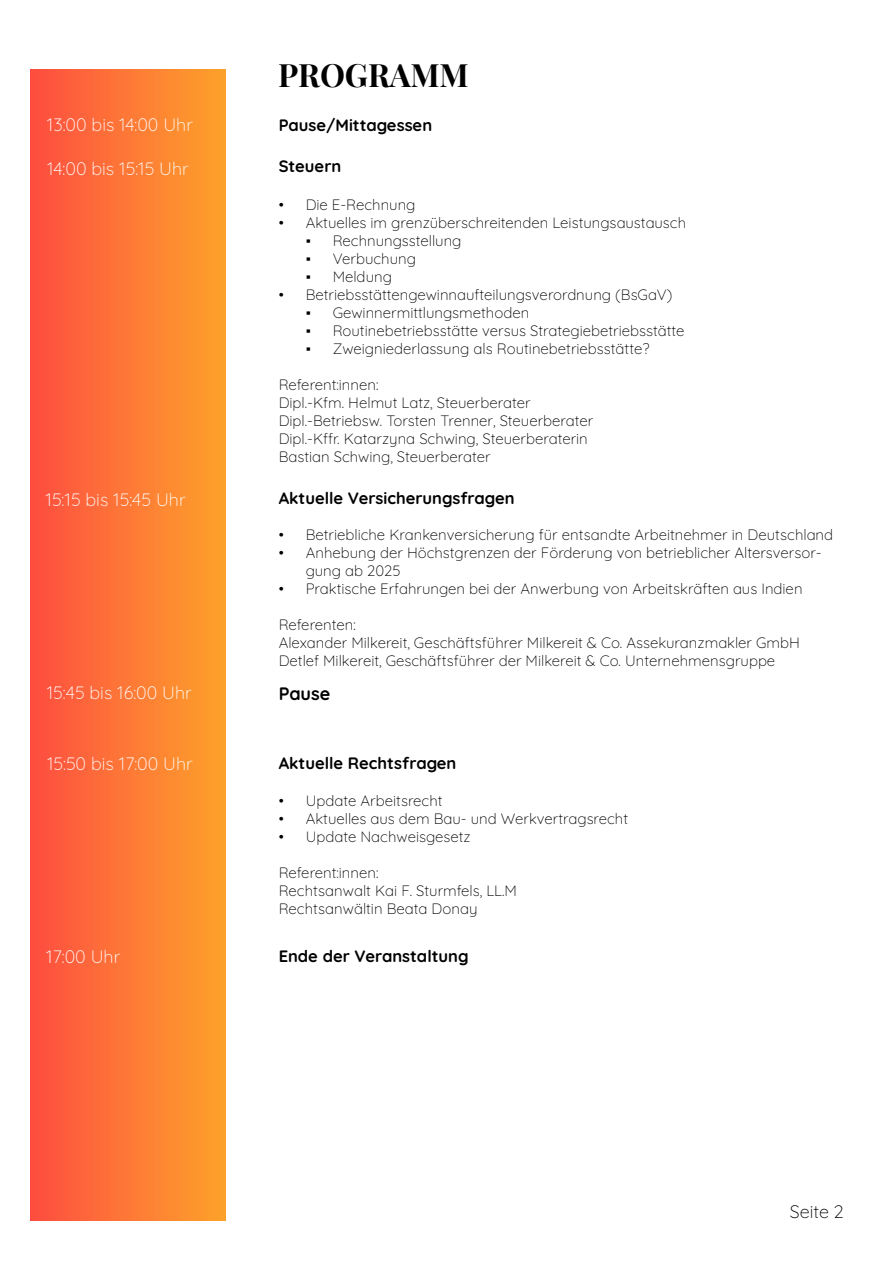
<style>
.page{position:relative;width:893px;height:1263px;background:#fff}
.page>*{position:absolute;margin:0;border:0;box-sizing:border-box;transform-origin:0 0}
.t1{font:700 31.5px "Playfair Display SC";color:#000}
.t2{font:300 18px "Quicksand";color:#fff}
.t3{font:300 18px "Quicksand";color:#000}
.t4{font:300 16.5px "Quicksand";color:#000}
.t5{font:300 15px/18px "Quicksand";color:#000}
.s1{font-family:"Times New Roman";font-weight:400}
</style>
<div class="page">
<div style="left:30px;top:69px;width:196px;height:1151px;background:linear-gradient(to right,#fe4d41,#fda22b)"></div>
<p class="t2" style="left:47px;top:111px;width:148px">13:00 bis 14:00 Uhr</p>
<p class="t2" style="left:47px;top:155px;width:143px">14:00 bis 15:15 Uhr</p>
<p class="t2" style="left:45px;top:485px;width:142px">15:15 bis 15:45 Uhr</p>
<p class="t2" style="left:47px;top:679px;width:147px">15:45 bis 16:00 Uhr</p>
<p class="t2" style="left:47px;top:749px;width:147px">15:50 bis 17:00 Uhr</p>
<p class="t2" style="left:46px;top:942px;width:76px">17:00 Uhr</p>
<h1 class="t1" style="left:278px;top:50px;width:192px">PROGRAMM</h1>
<p class="t4" style="left:279px;top:113px;width:155px">Pause/Mittagessen</p>
<p class="t4" style="left:279px;top:154px;width:64px">Steuern</p>
<p class="t5" style="left:279px;top:194px;width:138px">• Die E-Rechnung</p>
<p class="t5" style="left:279px;top:212px;width:409px">• Aktuelles im grenzüberschreitenden Leistungsaustausch</p>
<p class="t5" style="left:306px;top:230px;width:157px"><span class="s1">▪</span> Rechnungsstellung</p>
<p class="t5" style="left:306px;top:248px;width:112px"><span class="s1">▪</span> Verbuchung</p>
<p class="t5" style="left:306px;top:266px;width:88px"><span class="s1">▪</span> Meldung</p>
<p class="t5" style="left:279px;top:284px;width:395px">• Betriebsstättengewinnaufteilungsverordnung (BsGaV)</p>
<p class="t5" style="left:306px;top:302px;width:225px"><span class="s1">▪</span> Gewinnermittlungsmethoden</p>
<p class="t5" style="left:306px;top:320px;width:380px"><span class="s1">▪</span> Routinebetriebsstätte versus Strategiebetriebsstätte</p>
<p class="t5" style="left:306px;top:338px;width:345px"><span class="s1">▪</span> Zweigniederlassung als Routinebetriebsstätte?</p>
<p class="t5" style="left:279px;top:374px;width:316px">Referent:innen:<br>Dipl.-Kfm. Helmut Latz, Steuerberater Dipl.-Betriebsw. Torsten Trenner, Steuerberater Dipl.-Kffr. Katarzyna Schwing, Steuerberaterin Bastian Schwing, Steuerberater</p>
<p class="t4" style="left:279px;top:485px;width:238px">Aktuelle Versicherungsfragen</p>
<p class="t5" style="left:279px;top:524px;width:556px">• Betriebliche Krankenversicherung für entsandte Arbeitnehmer in Deutschland</p>
<p class="t5" style="left:306px;top:542px;width:517px;text-indent:-27px">• Anhebung der Höchstgrenzen der Förderung von betrieblicher Altersversor&shy;gung ab 2025</p>
<p class="t5" style="left:279px;top:578px;width:525px">• Praktische Erfahrungen bei der Anwerbung von Arbeitskräften aus Indien</p>
<p class="t5" style="left:279px;top:614px;width:523px">Referenten:<br>Alexander Milkereit, Geschäftsführer Milkereit &amp; Co. Assekuranzmakler GmbH<br>Detlef Milkereit, Geschäftsführer der Milkereit &amp; Co. Unternehmensgruppe</p>
<p class="t3" style="left:279px;top:680px;width:53px">Pause</p>
<p class="t4" style="left:279px;top:750px;width:179px">Aktuelle Rechtsfragen</p>
<p class="t5" style="left:279px;top:791px;width:165px">• Update Arbeitsrecht</p>
<p class="t5" style="left:279px;top:809px;width:351px">• Aktuelles aus dem Bau- und Werkvertragsrecht</p>
<p class="t5" style="left:279px;top:827px;width:193px">• Update Nachweisgesetz</p>
<p class="t5" style="left:279px;top:863px;width:240px">Referent:innen:<br>Rechtsanwalt Kai F. Sturmfels, LL.M<br>Rechtsanwältin Beata Donay</p>
<p class="t4" style="left:279px;top:943px;width:191px">Ende der Veranstaltung</p>
<p class="t3" style="left:790px;top:1197px;width:55px">Seite 2</p>
</div>
